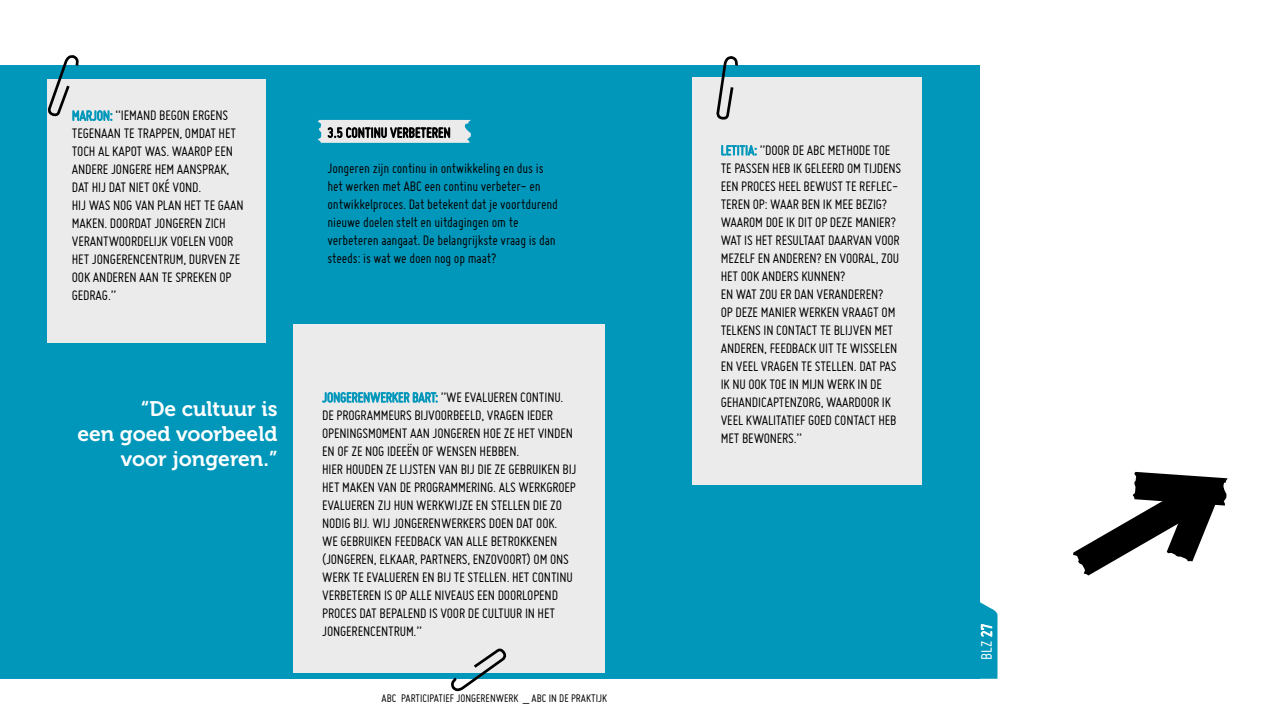
<style>
.page{position:relative;width:1276px;height:723px;background:#fff}
.page>*{position:absolute;margin:0;border:0;box-sizing:border-box;transform-origin:0 0}
.t1{font:21px/25.2px "Museo 700";color:#fff;text-align:right}
.t2{font:16.5px "Miso";color:#fff}
.t3{font:15px/18px "Miso";letter-spacing:-.01em;color:#000}
.t4{font:12px "Miso";color:#000}
.s1{color:#0097ba}
</style>
<div class="page">
<div style="left:0;top:65px;width:979px;height:614px;background:#0097ba"></div>
<svg style="left:979px;top:601px;width:19px;height:78px"></svg>
<div style="left:692px;top:77px;width:230px;height:408px;background:#ebebeb"></div>
<div style="left:293px;top:324px;width:312px;height:349px;background:#ebebeb"></div>
<svg style="left:322px;top:392px;width:115px;height:11px"></svg>
<svg style="left:716px;top:56px;width:40px;height:100px"></svg>
<svg style="left:451px;top:648px;width:55px;height:44px"></svg>
<div style="left:47px;top:79px;width:219px;height:263px;background:#ebebeb"></div>
<svg style="left:47px;top:55px;width:65px;height:66px"></svg>
<svg style="left:318px;top:120px;width:153px;height:23px;background:#b0b6b7"></svg>
<svg style="left:1073px;top:472px;width:154px;height:103px"></svg>
<p class="t3" style="left:72px;top:106px;width:173px"><span class="s1">MARJON:</span> “IEMAND BEGON ERGENS<br>TEGENAAN TE TRAPPEN, OMDAT HET<br>TOCH AL KAPOT WAS. WAAROP EEN<br>ANDERE JONGERE HEM AANSPRAK,<br>DAT HIJ DAT NIET OKÉ VOND.<br>HIJ WAS NOG VAN PLAN HET TE GAAN<br>MAKEN. DOORDAT JONGEREN ZICH<br>VERANTWOORDELIJK VOELEN VOOR<br>HET JONGERENCENTRUM, DURVEN ZE<br>OOK ANDEREN AAN TE SPREKEN OP<br>GEDRAG.”</p>
<h1 class="t1" style="left:77px;top:396px;width:202px">“De cultuur is<br>een goed voorbeeld voor jongeren.”</h1>
<p class="t3" style="left:327px;top:123px;width:125px">3.5 CONTINU VERBETEREN</p>
<p class="t3" style="left:327px;top:159px;width:232px">Jongeren zijn continu in ontwikkeling en dus is het werken met ABC een continu verbeter- en ontwikkelproces. Dat betekent dat je voortdurend nieuwe doelen stelt en uitdagingen om te verbeteren aangaat. De belangrijkste vraag is dan steeds: is wat we doen nog op maat?</p>
<p class="t3" style="left:322px;top:388px;width:256px"><span class="s1">JONGERENWERKER BART:</span> ”WE EVALUEREN CONTINU.<br>DE PROGRAMMEURS BIJVOORBEELD, VRAGEN IEDER OPENINGSMOMENT AAN JONGEREN HOE ZE HET VINDEN EN OF ZE NOG IDEEËN OF WENSEN HEBBEN.<br>HIER HOUDEN ZE LIJSTEN VAN BIJ DIE ZE GEBRUIKEN BIJ HET MAKEN VAN DE PROGRAMMERING. ALS WERKGROEP EVALUEREN ZIJ HUN WERKWIJZE EN STELLEN DIE ZO NODIG BIJ. WIJ JONGERENWERKERS DOEN DAT OOK.<br>WE GEBRUIKEN FEEDBACK VAN ALLE BETROKKENEN (JONGEREN, ELKAAR, PARTNERS, ENZOVOORT) OM ONS WERK TE EVALUEREN EN BIJ TE STELLEN. HET CONTINU VERBETEREN IS OP ALLE NIVEAUS EEN DOORLOPEND PROCES DAT BEPALEND IS VOOR DE CULTUUR IN HET JONGERENCENTRUM.”</p>
<p class="t4" style="left:382px;top:692px;width:227px">ABC PARTICIPATIEF JONGERENWERK _ ABC IN DE PRAKTIJK</p>
<p class="t3" style="left:720px;top:141px;width:182px"><span class="s1">LETITIA:</span> ”DOOR DE ABC METHODE TOE<br>TE PASSEN HEB IK GELEERD OM TIJDENS<br>EEN PROCES HEEL BEWUST TE REFLEC-<br>TEREN OP: WAAR BEN IK MEE BEZIG?<br>WAAROM DOE IK DIT OP DEZE MANIER?<br>WAT IS HET RESULTAAT DAARVAN VOOR<br>MEZELF EN ANDEREN? EN VOORAL, ZOU<br>HET OOK ANDERS KUNNEN?<br>EN WAT ZOU ER DAN VERANDEREN?<br>OP DEZE MANIER WERKEN VRAAGT OM<br>TELKENS IN CONTACT TE BLIJVEN MET<br>ANDEREN, FEEDBACK UIT TE WISSELEN<br>EN VEEL VRAGEN TE STELLEN. DAT PAS<br>IK NU OOK TOE IN MIJN WERK IN DE<br>GEHANDICAPTENZORG, WAARDOOR IK<br>VEEL KWALITATIEF GOED CONTACT HEB<br>MET BEWONERS.”</p>
<p class="t2" style="left:977px;top:659px;width:38px;rotate:-90deg">BLZ 27</p>
</div>
